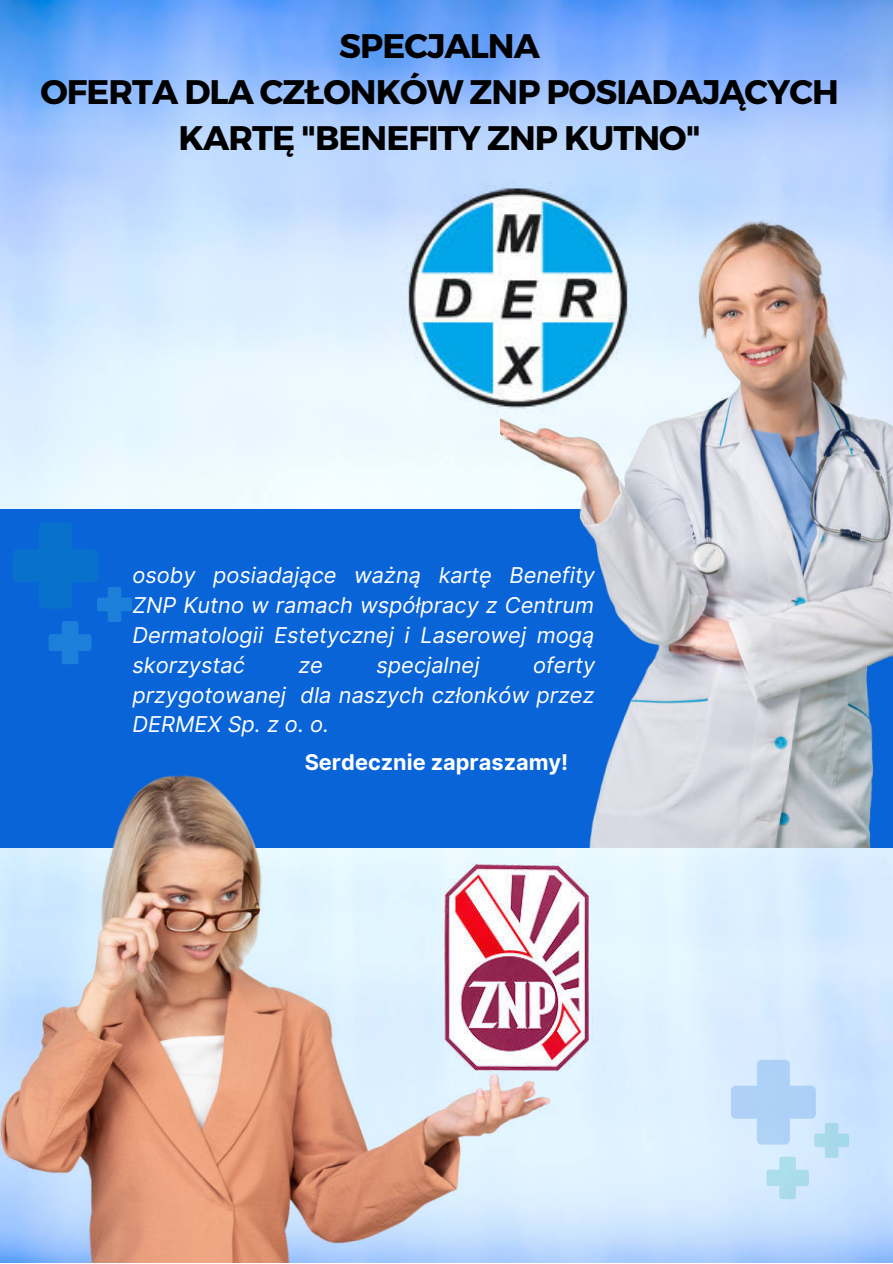
<style>
.page{position:relative;width:893px;height:1264px;background:#fff}
.page>*{position:absolute;margin:0;border:0;box-sizing:border-box;transform-origin:0 0}
.t1{font:700 34.05px/45.9px "Montserrat";letter-spacing:-.025em;color:#000;text-align:center}
.t2{font:italic 21.75px/29.8px "Inter";color:#fff;text-align:justify}
.t3{font:700 21.75px "Inter";color:#fff}
</style>
<div class="page">
<img style="left:0;top:0;width:892px;height:1262px">
<div style="left:0;top:509px;width:892px;height:338px;background:#0964d8"></div>
<svg style="left:13px;top:523px;width:119px;height:141px"></svg>
<img style="left:500px;top:214px;width:392px;height:633px">
<img style="left:550px;top:862px;width:42px;height:210px">
<img style="left:402px;top:182px;width:232px;height:233px">
<img style="left:0;top:775px;width:550px;height:487px">
<svg style="left:731px;top:1059px;width:118px;height:140px;background:#c4e0fa"></svg>
<h1 class="t1" style="left:40px;top:23px;width:799px">SPECJALNA<br>OFERTA DLA CZŁONKÓW ZNP POSIADAJĄCYCH<br>KARTĘ "BENEFITY ZNP KUTNO"</h1>
<p class="t2" style="left:132px;top:560px;width:464px">osoby posiadające ważną kartę Benefity ZNP Kutno w ramach współpracy z Centrum Dermatologii Estetycznej i Laserowej mogą skorzystać</p>
<p class="t2" style="left:132px;top:650px;width:464px;text-indent:400px">oferty przygotowanej dla naszych członków przez DERMEX Sp. z o. o.</p>
<p class="t3" style="left:305px;top:746px;width:265px">Serdecznie zapraszamy!</p>
<p class="t2" style="left:298px;top:650px;width:26px">ze</p>
<p class="t2" style="left:376px;top:650px;width:104px">specjalnej</p>
</div>
